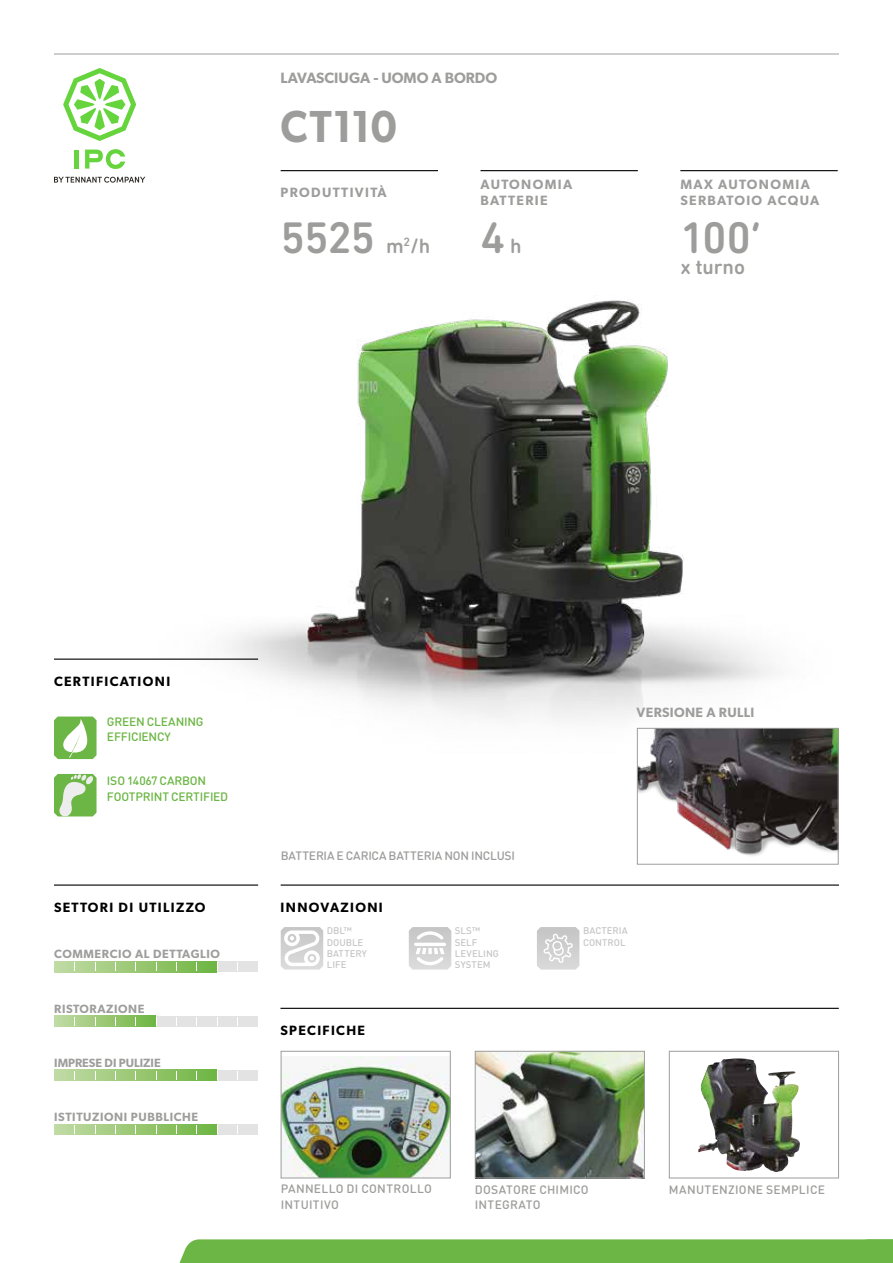
<style>
.page{position:relative;width:893px;height:1263px;background:#fff}
.page>*{position:absolute;margin:0;border:0;box-sizing:border-box;transform-origin:0 0}
.t1{font:500 45px "DIN Next Rounded LT Pro";letter-spacing:-.03em;color:#9d9d9c}
.t2{font:600 45px "Gibson";letter-spacing:.02em;color:#9d9d9c;scale:.93 1}
.t3{font:500 21px "DIN Next Rounded LT Pro";letter-spacing:-.005em;color:#9d9d9c}
.t4{font:600 15px "Gibson";color:#9d9d9c}
.t5{font:600 13.5px/16.2px "Gibson";letter-spacing:.1em;color:#9d9d9c}
.t6{font:600 13.5px "Gibson";letter-spacing:.1em;color:#000}
.t7{font:600 13.5px "Gibson";letter-spacing:.025em;color:#9d9d9c}
.t8{font:500 12px/15.5px "DIN Round Pro";letter-spacing:.02em;color:#9d9d9c}
.t9{font:500 12px/15.5px "DIN Round Pro";letter-spacing:-.02em;color:#6bb644}
.t10{font:600 12px "Gibson";letter-spacing:.05em;color:#9d9d9c}
.t11{font:500 12px "DIN Round Pro";letter-spacing:-.02em;color:#9d9d9c}
.t12{font:600 12px "Gibson";color:#9d9d9c}
.t13{font:500 9.6px/11.2px "DIN Round Pro";color:#c6c6c6}
.s1{font-size:21px}
</style>
<div class="page">
<hr style="left:54px;top:54px;width:785px;height:1px;background:#9d9d9c">
<div style="left:179px;top:1239px;width:714px;height:24px;background:#6bb644"></div>
<hr style="left:75px;top:150px;width:4px;height:19px;background:#66d43d">
<svg style="left:85px;top:149px;width:40px;height:20px"></svg>
<svg style="left:63px;top:68px;width:73px;height:73px"></svg>
<svg style="left:54px;top:177px;width:91px;height:6px"></svg>
<img style="left:698px;top:1058px;width:102px;height:114px">
<div style="left:669px;top:1051px;width:170px;height:127px;border:1px solid #9d9d9c"></div>
<img style="left:283px;top:1056px;width:166px;height:120px">
<div style="left:281px;top:1051px;width:170px;height:127px;border:1px solid #9d9d9c"></div>
<img style="left:477px;top:1053px;width:166px;height:123px">
<div style="left:475px;top:1051px;width:170px;height:127px;border:1px solid #9d9d9c"></div>
<hr style="left:281px;top:170px;width:157px;height:1px;background:#000">
<hr style="left:480px;top:170px;width:158px;height:1px;background:#000">
<hr style="left:680px;top:170px;width:158px;height:1px;background:#000">
<hr style="left:281px;top:884px;width:558px;height:2px;background:#000">
<hr style="left:280px;top:1008px;width:559px;height:1px;background:#000">
<img style="left:227px;top:300px;width:612px;height:452px">
<img style="left:639px;top:730px;width:198px;height:126px">
<div style="left:637px;top:728px;width:202px;height:136px;border:1px solid #9d9d9c"></div>
<hr style="left:54px;top:884px;width:204px;height:2px;background:#000">
<div style="left:54px;top:961px;width:204px;height:11px;background:#e3e3e3"></div>
<svg style="left:54px;top:961px;width:163px;height:11px;background:#9cca78"></svg>
<div style="left:54px;top:1070px;width:204px;height:10px;background:#e3e3e3"></div>
<svg style="left:54px;top:1070px;width:163px;height:10px;background:#9cca79"></svg>
<div style="left:54px;top:1016px;width:204px;height:10px;background:#e3e3e3"></div>
<svg style="left:54px;top:1016px;width:102px;height:10px"></svg>
<div style="left:54px;top:1124px;width:204px;height:11px;background:#e3e3e3"></div>
<svg style="left:54px;top:1124px;width:163px;height:11px;background:#9cca78"></svg>
<svg style="left:281px;top:927px;width:42px;height:42px"></svg>
<svg style="left:409px;top:927px;width:42px;height:42px"></svg>
<svg style="left:537px;top:927px;width:42px;height:42px;background:#d5d5d5"></svg>
<svg style="left:54px;top:774px;width:43px;height:42px;background:#95c87a"></svg>
<svg style="left:54px;top:716px;width:43px;height:43px"></svg>
<hr style="left:54px;top:658px;width:204px;height:2px;background:#000">
<p class="t4" style="left:281px;top:69px;width:218px">LAVASCIUGA - UOMO A BORDO</p>
<h1 class="t2" style="left:281px;top:100px;width:127px">CT110</h1>
<p class="t5" style="left:281px;top:184px;width:108px">PRODUTTIVITÀ</p>
<p class="t5" style="left:480px;top:176px;width:93px">AUTONOMIA<br>BATTERIE</p>
<p class="t5" style="left:680px;top:176px;width:140px">MAX AUTONOMIA<br>SERBATOIO ACQUA</p>
<h1 class="t1" style="left:281px;top:211px;width:243px">5525 <span class="s1">m</span><sup>2</sup><span class="s1">/h</span> 4 <span class="s1">h</span></h1>
<h1 class="t1" style="left:680px;top:211px;width:82px">100’</h1>
<h2 class="t3" style="left:680px;top:255px;width:66px">x turno</h2>
<p class="t6" style="left:54px;top:673px;width:118px">CERTIFICATIONI</p>
<p class="t9" style="left:107px;top:713px;width:98px">GREEN CLEANING<br>EFFICIENCY</p>
<p class="t9" style="left:107px;top:773px;width:123px">ISO 14067 CARBON<br>FOOTPRINT CERTIFIED</p>
<p class="t6" style="left:54px;top:899px;width:153px">SETTORI DI UTILIZZO</p>
<p class="t10" style="left:54px;top:947px;width:167px">COMMERCIO AL DETTAGLIO</p>
<p class="t10" style="left:54px;top:1001px;width:92px">RISTORAZIONE</p>
<p class="t12" style="left:54px;top:1055px;width:108px">IMPRESE DI PULIZIE</p>
<p class="t10" style="left:54px;top:1109px;width:146px">ISTITUZIONI PUBBLICHE</p>
<p class="t7" style="left:637px;top:705px;width:119px">VERSIONE A RULLI</p>
<p class="t11" style="left:281px;top:848px;width:236px">BATTERIA E CARICA BATTERIA NON INCLUSI</p>
<p class="t6" style="left:281px;top:899px;width:104px">INNOVAZIONI</p>
<p class="t13" style="left:327px;top:925px;width:42px">DBL™<br>DOUBLE<br>BATTERY<br>LIFE</p>
<p class="t13" style="left:455px;top:925px;width:46px">SLS™<br>SELF<br>LEVELING<br>SYSTEM</p>
<p class="t13" style="left:583px;top:925px;width:46px">BACTERIA<br>CONTROL</p>
<p class="t6" style="left:280px;top:1022px;width:86px">SPECIFICHE</p>
<p class="t8" style="left:281px;top:1181px;width:153px">PANNELLO DI CONTROLLO</p>
<p class="t8" style="left:669px;top:1181px;width:158px">MANUTENZIONE SEMPLICE</p>
<p class="t8" style="left:281px;top:1196px;width:60px">INTUITIVO</p>
<p class="t8" style="left:475px;top:1181px;width:115px">DOSATORE CHIMICO<br>INTEGRATO</p>
</div>
